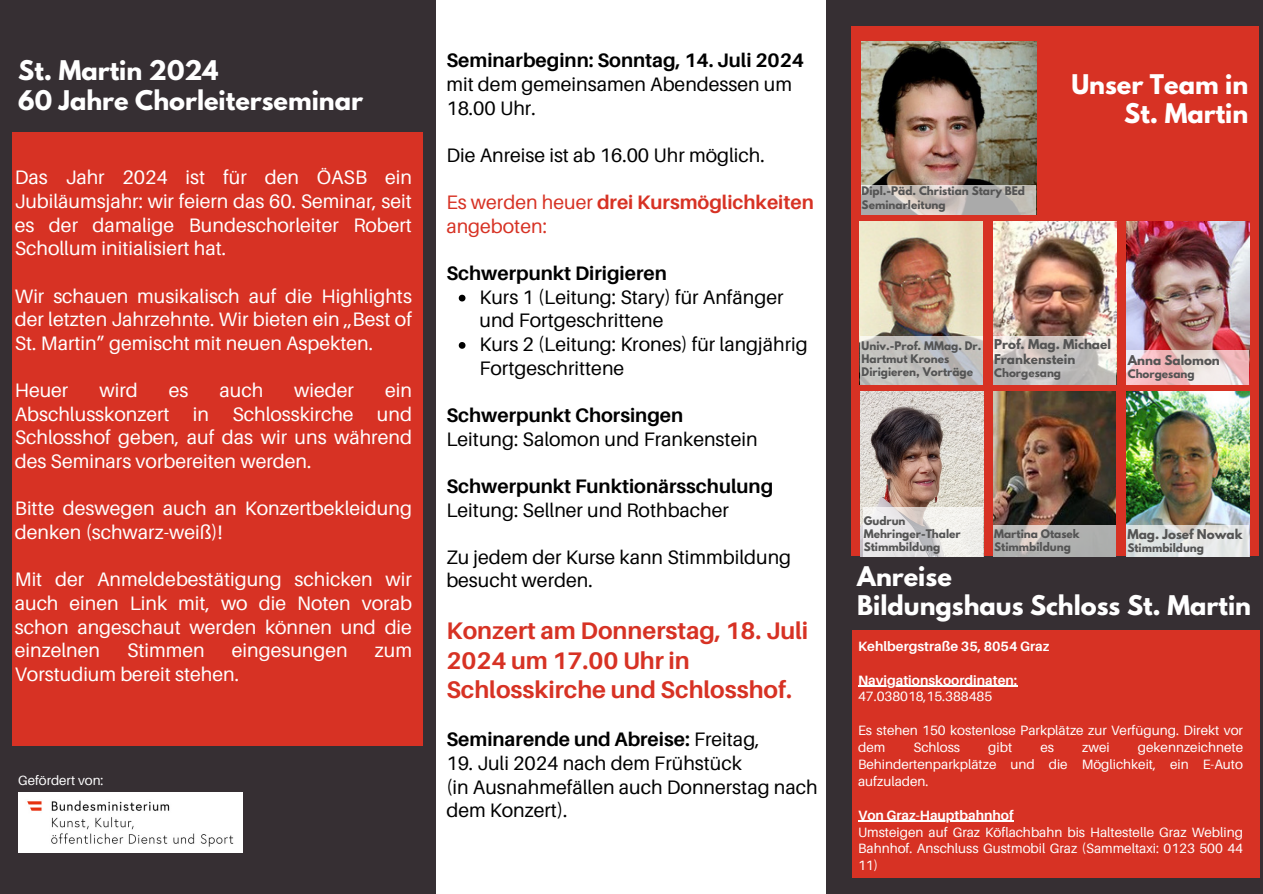
<style>
.page{position:relative;width:1263px;height:894px;background:#fff}
.page>*{position:absolute;margin:0;border:0;box-sizing:border-box;transform-origin:0 0}
.t1{font:700 24px/29.2px "League Spartan";color:#fff}
.t2{font:700 24px/29.2px "Aileron";color:#d73224}
.t3{font:19.5px/23.7px "Aileron";color:#fff;text-align:justify}
.t4{font:19.5px/23.7px "Aileron";color:#000}
.t5{font:700 19.5px/23.7px "Aileron";color:#000}
.t6{font:19.5px/23.7px "Aileron";color:#d73224}
.t7{font:13.5px/16.8px "Aileron";color:#fff}
.t8{font:700 13.5px/16.8px "Aileron";color:#fff}
.t9{font:13.35px "Aileron";color:#fff}
.t10{font:700 12px/14.9px "League Spartan";color:#545454}
.t11{font:700 10.5px/13.2px "League Spartan";color:#545454}
.s1{font-weight:700}
.s2{font-weight:400}
</style>
<div class="page">
<div style="left:0;top:0;width:1263px;height:893px;background:#362f33"></div>
<div style="left:12px;top:132px;width:410px;height:613px;background:#d73224"></div>
<div style="left:437px;top:0;width:389px;height:893px;background:#fff"></div>
<img style="left:18px;top:792px;width:224px;height:60px">
<div style="left:853px;top:630px;width:407px;height:248px;background:#d73224"></div>
<div style="left:851px;top:27px;width:408px;height:529px;background:#d73224"></div>
<img style="left:1127px;top:392px;width:122px;height:132px">
<img style="left:860px;top:221px;width:122px;height:115px">
<img style="left:994px;top:221px;width:122px;height:115px">
<img style="left:1127px;top:221px;width:122px;height:129px">
<svg style="left:860px;top:336px;width:122px;height:49px;background:#c1c0bf"></svg>
<svg style="left:993px;top:336px;width:123px;height:49px;background:#cac6c4"></svg>
<svg style="left:1127px;top:350px;width:122px;height:35px;background:#eecbcd"></svg>
<svg style="left:1126px;top:524px;width:123px;height:32px;background:#dee1e0"></svg>
<img style="left:994px;top:392px;width:121px;height:132px">
<svg style="left:993px;top:524px;width:123px;height:32px;background:#b1afad"></svg>
<img style="left:862px;top:42px;width:174px;height:143px">
<svg style="left:862px;top:185px;width:174px;height:29px;background:#bdb8b5"></svg>
<hr style="left:858px;top:685px;width:159px;height:1px;background:#fff">
<hr style="left:858px;top:820px;width:156px;height:1px;background:#fff">
<img style="left:861px;top:392px;width:122px;height:164px">
<svg style="left:864px;top:506px;width:119px;height:50px;background:#e7e4e3"></svg>
<svg style="left:459px;top:294px;width:6px;height:7px"></svg>
<svg style="left:459px;top:342px;width:6px;height:6px"></svg>
<p class="t1" style="left:18px;top:59px;width:346px">St. Martin 2024<br>60 Jahre Chorleiterseminar</p>
<p class="t3" style="left:15px;top:165px;width:399px">Das Jahr 2024 ist für den ÖASB ein Jubiläumsjahr: wir feiern das 60. Seminar, seit es der damalige Bundeschorleiter Robert Schollum initialisiert hat.</p>
<p class="t3" style="left:15px;top:283px;width:399px">Wir schauen musikalisch auf die Highlights der letzten Jahrzehnte. Wir bieten ein ,,Best of St. Martin” gemischt mit neuen Aspekten.</p>
<p class="t3" style="left:15px;top:378px;width:55px">Heuer</p>
<p class="t3" style="left:99px;top:378px;width:40px">wird</p>
<p class="t3" style="left:169px;top:378px;width:21px">es</p>
<p class="t3" style="left:219px;top:378px;width:45px">auch</p>
<p class="t3" style="left:294px;top:378px;width:61px">wieder</p>
<p class="t3" style="left:15px;top:378px;width:399px;text-indent:370px">ein Abschlusskonzert in Schlosskirche und Schlosshof geben, auf das wir uns während des Seminars vorbereiten werden.</p>
<p class="t3" style="left:15px;top:496px;width:399px">Bitte deswegen auch an Konzertbekleidung denken (schwarz-weiß)!</p>
<p class="t3" style="left:15px;top:567px;width:399px">Mit der Anmeldebestätigung schicken wir auch einen Link mit, wo die Noten vorab schon angeschaut werden können und die einzelnen</p>
<p class="t3" style="left:127px;top:638px;width:79px">Stimmen</p>
<p class="t3" style="left:232px;top:638px;width:117px">eingesungen</p>
<p class="t3" style="left:375px;top:638px;width:39px">zum</p>
<p class="t3" style="left:15px;top:661px;width:226px">Vorstudium bereit stehen.</p>
<h3 class="t9" style="left:18px;top:772px;width:87px">Gefördert von:</h3>
<p class="t4" style="left:446px;top:48px;width:359px"><span class="s1">Seminarbeginn: Sonntag, 14. Juli 2024 </span>mit dem gemeinsamen Abendessen um<br>18.00 Uhr.</p>
<p class="t4" style="left:446px;top:143px;width:320px">Die Anreise ist ab 16.00 Uhr möglich.</p>
<p class="t6" style="left:446px;top:190px;width:369px">Es werden heuer <span class="s1">drei Kursmöglichkeiten </span>angeboten:</p>
<p class="t5" style="left:446px;top:261px;width:222px">Schwerpunkt Dirigieren</p>
<h6 class="t4" style="left:479px;top:284px;width:306px">Kurs 1 (Leitung: Stary) für Anfänger und Fortgeschrittene</h6>
<p class="t4" style="left:479px;top:332px;width:330px">Kurs 2 (Leitung: Krones) für langjährig<br>Fortgeschrittene</p>
<h1 class="t4" style="left:446px;top:403px;width:313px"><span class="s1">Schwerpunkt Chorsingen<br></span>Leitung: Salomon und Frankenstein</h1>
<h4 class="t5" style="left:446px;top:473px;width:328px">Schwerpunkt Funktionärsschulung<br><span class="s2">Leitung: Sellner und Rothbacher</span></h4>
<h5 class="t4" style="left:446px;top:544px;width:346px">Zu jedem der Kurse kann Stimmbildung besucht werden.</h5>
<h5 class="t2" style="left:446px;top:615px;width:363px">Konzert am Donnerstag, 18. Juli<br>2024 um 17.00 Uhr in<br>Schlosskirche und Schlosshof.</h5>
<h5 class="t5" style="left:446px;top:727px;width:315px">Seminarende und Abreise: <span class="s2">Freitag,</span></h5>
<h5 class="t4" style="left:446px;top:750px;width:373px">19. Juli 2024 nach dem Frühstück<br>(in Ausnahmefällen auch Donnerstag nach dem Konzert).</h5>
<p class="t11" style="left:862px;top:186px;width:165px">Dipl.-Päd. Christian Stary BEd</p>
<p class="t11" style="left:862px;top:199px;width:86px">Seminarleitung</p>
<h3 class="t1" style="left:1071px;top:73px;width:178px;text-align:right">Unser Team in<br>St. Martin</h3>
<p class="t11" style="left:862px;top:340px;width:121px">Univ.-Prof. MMag. Dr.<br>Hartmut Krones</p>
<p class="t11" style="left:862px;top:366px;width:113px">Dirigieren, Vorträge</p>
<h6 class="t10" style="left:994px;top:338px;width:118px">Prof. Mag. Michael<br>Frankenstein</h6>
<p class="t11" style="left:994px;top:367px;width:68px">Chorgesang</p>
<p class="t10" style="left:1128px;top:354px;width:94px">Anna Salomon</p>
<h6 class="t11" style="left:1128px;top:368px;width:68px">Chorgesang</h6>
<h3 class="t11" style="left:864px;top:515px;width:43px">Gudrun</h3>
<h1 class="t11" style="left:864px;top:528px;width:98px">Mehringer-Thaler</h1>
<h3 class="t11" style="left:864px;top:541px;width:78px">Stimmbildung</h3>
<p class="t11" style="left:994px;top:528px;width:87px">Martina Otasek</p>
<p class="t11" style="left:994px;top:541px;width:78px">Stimmbildung</p>
<p class="t10" style="left:1127px;top:528px;width:117px">Mag. Josef Nowak</p>
<h1 class="t11" style="left:1127px;top:542px;width:78px">Stimmbildung</h1>
<h3 class="t1" style="left:857px;top:564px;width:395px">Anreise<br>Bildungshaus Schloss St. Martin</h3>
<h3 class="t8" style="left:858px;top:637px;width:193px">Kehlbergstraße 35, 8054 Graz</h3>
<h2 class="t8" style="left:858px;top:671px;width:161px">Navigationskoordinaten:<br><span class="s2">47.038018,15.388485</span></h2>
<p class="t7" style="left:858px;top:721px;width:387px">Es stehen 150 kostenlose Parkplätze zur Verfügung. Direkt vor dem</p>
<p class="t7" style="left:858px;top:738px;width:387px;text-align:justify;text-indent:280px">gekennzeichnete Behindertenparkplätze und die Möglichkeit, ein E-Auto aufzuladen.</p>
<p class="t7" style="left:858px;top:806px;width:387px"><span class="s1">Von Graz-Hauptbahnhof<br></span>Umsteigen auf Graz Köflachbahn bis Haltestelle Graz Webling Bahnhof. Anschluss Gustmobil Graz (Sammeltaxi: 0123 500 44<br>11)</p>
<p class="t7" style="left:913px;top:738px;width:48px">Schloss</p>
<p class="t7" style="left:988px;top:738px;width:25px">gibt</p>
<p class="t7" style="left:1040px;top:738px;width:15px">es</p>
<p class="t7" style="left:1082px;top:738px;width:29px">zwei</p>
</div>
